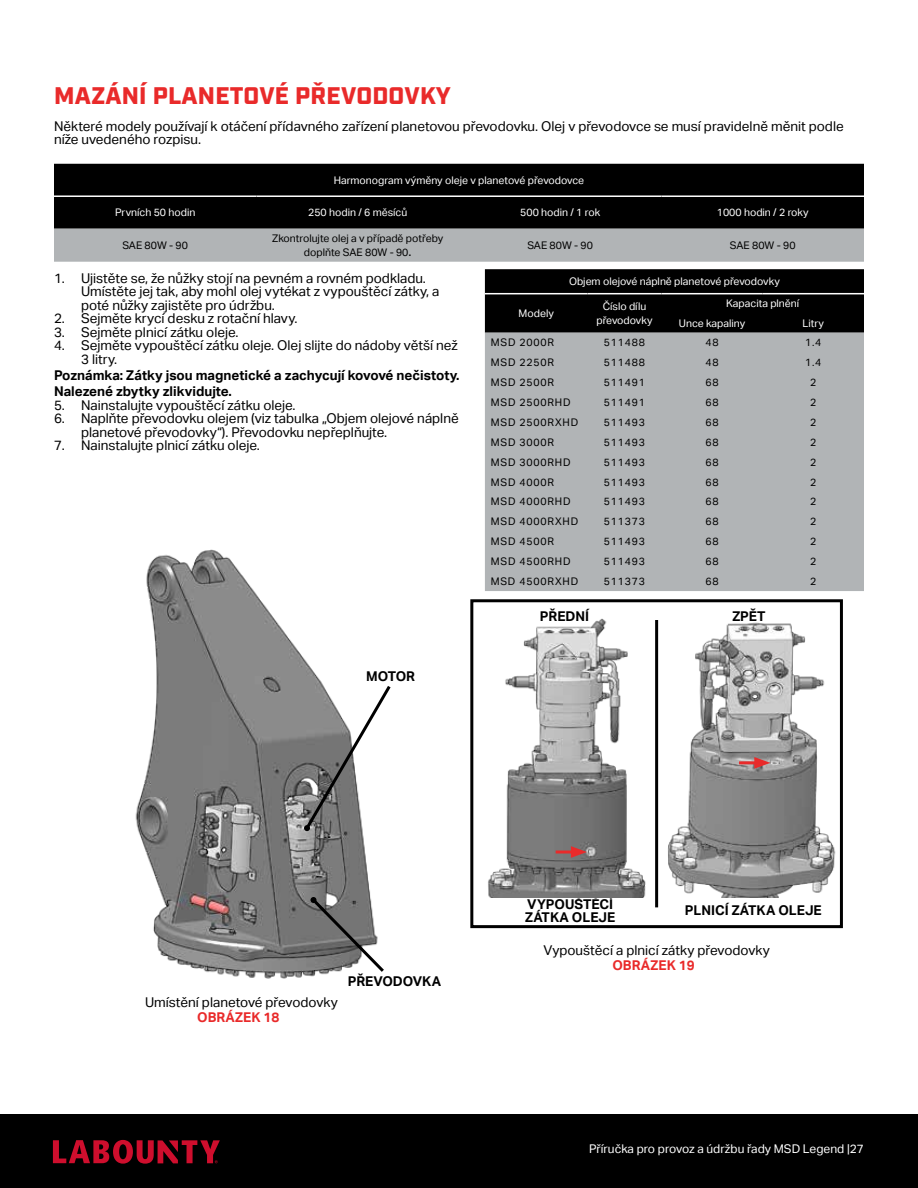
<style>
.page{position:relative;width:918px;height:1188px;background:#fff}
.page>*{position:absolute;margin:0;border:0;box-sizing:border-box;transform-origin:0 0}
.t1{font:900 24px "Industry";letter-spacing:.01em;color:#e92a2a}
.t2{font:13.5px/13.5px "Aktiv Grotesk";color:#000}
.t3{font:700 13.5px/16.2px "Aktiv Grotesk";color:#000}
.t4{font:700 13.5px "Aktiv Grotesk";color:#e92a2a}
.t5{font:12px "Aktiv Grotesk";color:#fff}
.t6{font:10.5px "Aktiv Grotesk";letter-spacing:.075em;color:#000}
.t7{font:10.5px/13.5px "Aktiv Grotesk";color:#fff;text-align:center}
.t8{font:10.5px/13.5px "Aktiv Grotesk";color:#000;text-align:center}
.s1{font-size:13.5px}
</style>
<div class="page">
<div style="left:0;top:1114px;width:918px;height:74px;background:#000"></div>
<svg style="left:53px;top:1140px;width:167px;height:24px"></svg>
<div style="left:54px;top:164px;width:810px;height:65px;background:#000"></div>
<div style="left:54px;top:229px;width:810px;height:33px;background:#b1b4b6"></div>
<hr style="left:54px;top:195px;width:202px;height:2px;background:#fff">
<hr style="left:256px;top:195px;width:203px;height:2px;background:#fff">
<hr style="left:459px;top:195px;width:203px;height:2px;background:#fff">
<hr style="left:662px;top:195px;width:202px;height:2px;background:#fff">
<img style="left:135px;top:549px;width:236px;height:430px">
<svg style="left:303px;top:683px;width:88px;height:149px"></svg>
<svg style="left:309px;top:896px;width:75px;height:79px"></svg>
<div style="left:470px;top:599px;width:373px;height:329px;border:3px solid #000"></div>
<hr style="left:655px;top:620px;width:3px;height:287px;background:#000">
<img style="left:470px;top:617px;width:176px;height:280px">
<hr style="left:556px;top:851px;width:21px;height:3px;background:#e92a2a">
<svg style="left:571px;top:846px;width:16px;height:12px"></svg>
<img style="left:658px;top:618px;width:185px;height:279px">
<hr style="left:739px;top:761px;width:21px;height:3px;background:#e92a2a">
<svg style="left:754px;top:757px;width:16px;height:12px"></svg>
<div style="left:485px;top:269px;width:379px;height:64px;background:#000"></div>
<div style="left:485px;top:333px;width:379px;height:258px;background:#b1b4b6"></div>
<hr style="left:485px;top:293px;width:103px;height:1px;background:#fff">
<hr style="left:588px;top:293px;width:73px;height:1px;background:#fff">
<hr style="left:662px;top:293px;width:101px;height:1px;background:#fff">
<hr style="left:763px;top:293px;width:101px;height:1px;background:#fff">
<h1 class="t1" style="left:54px;top:81px;width:398px">MAZÁNÍ PLANETOVÉ PŘEVODOVKY</h1>
<p class="t2" style="left:54px;top:119px;width:791px">Některé modely používají k otáčení přídavného zařízení planetovou převodovku. Olej v převodovce se musí pravidelně měnit podle níže uvedeného rozpisu.</p>
<p class="t7" style="left:334px;top:173px;width:252px">Harmonogram výměny oleje v planetové převodovce</p>
<p class="t7" style="left:115px;top:206px;width:82px">Prvních 50 hodin</p>
<p class="t7" style="left:308px;top:206px;width:101px">250 hodin / 6 měsíců</p>
<p class="t7" style="left:520px;top:206px;width:81px">500 hodin / 1 rok</p>
<p class="t7" style="left:717px;top:206px;width:93px">1000 hodin / 2 roky</p>
<p class="t6" style="left:122px;top:239px;width:67px">SAE 80W - 90</p>
<p class="t8" style="left:272px;top:232px;width:173px">Zkontrolujte olej a v případě potřeby doplňte SAE 80W - 90<span class="s1">.</span></p>
<p class="t6" style="left:527px;top:239px;width:67px">SAE 80W - 90</p>
<p class="t6" style="left:730px;top:239px;width:67px">SAE 80W - 90</p>
<p class="t2" style="left:81px;top:271px;width:360px;text-indent:-27px">1. Ujistěte se, že nůžky stojí na pevném a rovném podkladu.<br>Umístěte jej tak, aby mohl olej vytékat z vypouštěcí zátky, a poté nůžky zajistěte pro údržbu.</p>
<p class="t2" style="left:54px;top:312px;width:245px">2. Sejměte krycí desku z rotační hlavy.</p>
<p class="t2" style="left:54px;top:325px;width:186px">3. Sejměte plnicí zátku oleje.</p>
<p class="t2" style="left:81px;top:339px;width:378px;text-indent:-27px">4. Sejměte vypouštěcí zátku oleje. Olej slijte do nádoby větší než<br>3 litry.</p>
<p class="t3" style="left:54px;top:367px;width:407px">Poznámka: Zátky jsou magnetické a zachycují kovové nečistoty.<br>Nalezené zbytky zlikvidujte.</p>
<p class="t2" style="left:54px;top:398px;width:243px">5. Nainstalujte vypouštěcí zátku oleje.</p>
<p class="t2" style="left:81px;top:412px;width:379px;text-indent:-27px">6. Naplňte převodovku olejem (viz tabulka „Objem olejové náplně planetové převodovky“). Převodovku nepřeplňujte.</p>
<p class="t2" style="left:54px;top:439px;width:207px">7. Nainstalujte plnicí zátku oleje.</p>
<p class="t7" style="left:569px;top:275px;width:212px">Objem olejové náplně planetové převodovky</p>
<p class="t7" style="left:519px;top:307px;width:37px">Modely</p>
<p class="t7" style="left:596px;top:300px;width:58px">Číslo dílu převodovky</p>
<p class="t7" style="left:679px;top:294px;width:122px;line-height:19.5px;text-align:left;text-indent:47px">Kapacita plnění<br>Unce kapaliny</p>
<p class="t7" style="left:803px;top:316px;width:23px">Litry</p>
<p class="t6" style="left:491px;top:337px;width:65px">MSD 2000R</p>
<p class="t6" style="left:604px;top:337px;width:43px">511488</p>
<p class="t6" style="left:705px;top:337px;width:15px">48</p>
<p class="t6" style="left:805px;top:337px;width:18px">1.4</p>
<p class="t6" style="left:491px;top:356px;width:65px">MSD 2250R</p>
<p class="t6" style="left:604px;top:356px;width:43px">511488</p>
<p class="t6" style="left:705px;top:356px;width:15px">48</p>
<p class="t6" style="left:805px;top:356px;width:18px">1.4</p>
<p class="t6" style="left:491px;top:376px;width:65px">MSD 2500R</p>
<p class="t6" style="left:604px;top:376px;width:43px">511491</p>
<p class="t6" style="left:705px;top:376px;width:15px">68</p>
<p class="t6" style="left:810px;top:376px;width:8px">2</p>
<p class="t6" style="left:491px;top:396px;width:81px">MSD 2500RHD</p>
<p class="t6" style="left:604px;top:396px;width:43px">511491</p>
<p class="t6" style="left:705px;top:396px;width:15px">68</p>
<p class="t6" style="left:810px;top:396px;width:8px">2</p>
<p class="t6" style="left:491px;top:416px;width:89px">MSD 2500RXHD</p>
<p class="t6" style="left:604px;top:416px;width:43px">511493</p>
<p class="t6" style="left:705px;top:416px;width:15px">68</p>
<p class="t6" style="left:810px;top:416px;width:8px">2</p>
<p class="t6" style="left:491px;top:436px;width:65px">MSD 3000R</p>
<p class="t6" style="left:604px;top:436px;width:43px">511493</p>
<p class="t6" style="left:705px;top:436px;width:15px">68</p>
<p class="t6" style="left:810px;top:436px;width:8px">2</p>
<p class="t6" style="left:491px;top:456px;width:81px">MSD 3000RHD</p>
<p class="t6" style="left:604px;top:456px;width:43px">511493</p>
<p class="t6" style="left:705px;top:456px;width:15px">68</p>
<p class="t6" style="left:810px;top:456px;width:8px">2</p>
<p class="t6" style="left:491px;top:476px;width:65px">MSD 4000R</p>
<p class="t6" style="left:604px;top:476px;width:43px">511493</p>
<p class="t6" style="left:705px;top:476px;width:15px">68</p>
<p class="t6" style="left:810px;top:476px;width:8px">2</p>
<p class="t6" style="left:491px;top:496px;width:81px">MSD 4000RHD</p>
<p class="t6" style="left:604px;top:496px;width:43px">511493</p>
<p class="t6" style="left:705px;top:496px;width:15px">68</p>
<p class="t6" style="left:810px;top:496px;width:8px">2</p>
<p class="t6" style="left:491px;top:516px;width:89px">MSD 4000RXHD</p>
<p class="t6" style="left:604px;top:516px;width:43px">511373</p>
<p class="t6" style="left:705px;top:516px;width:15px">68</p>
<p class="t6" style="left:810px;top:516px;width:8px">2</p>
<p class="t6" style="left:491px;top:535px;width:65px">MSD 4500R</p>
<p class="t6" style="left:604px;top:535px;width:43px">511493</p>
<p class="t6" style="left:705px;top:535px;width:15px">68</p>
<p class="t6" style="left:810px;top:535px;width:8px">2</p>
<p class="t6" style="left:491px;top:555px;width:81px">MSD 4500RHD</p>
<p class="t6" style="left:604px;top:555px;width:43px">511493</p>
<p class="t6" style="left:705px;top:555px;width:15px">68</p>
<p class="t6" style="left:810px;top:555px;width:8px">2</p>
<p class="t6" style="left:491px;top:575px;width:89px">MSD 4500RXHD</p>
<p class="t6" style="left:604px;top:575px;width:43px">511373</p>
<p class="t6" style="left:705px;top:575px;width:15px">68</p>
<p class="t6" style="left:810px;top:575px;width:8px">2</p>
<p class="t3" style="left:366px;top:669px;width:49px">MOTOR</p>
<p class="t3" style="left:540px;top:608px;width:51px">PŘEDNÍ</p>
<p class="t3" style="left:732px;top:608px;width:35px">ZPĚT</p>
<p class="t2" style="left:145px;top:995px;width:194px">Umístění planetové převodovky</p>
<p class="t4" style="left:197px;top:1009px;width:84px">Obrázek 18</p>
<p class="t3" style="left:348px;top:973px;width:95px">PŘEVODOVKA</p>
<p class="t3" style="left:525px;top:897px;width:92px;line-height:13.5px">VYPOUŠTĚCÍ<br>ZÁTKA OLEJE</p>
<p class="t2" style="left:544px;top:943px;width:228px">Vypouštěcí a plnicí zátky převodovky</p>
<p class="t4" style="left:612px;top:957px;width:84px">Obrázek 19</p>
<p class="t3" style="left:685px;top:902px;width:138px">PLNICÍ ZÁTKA OLEJE</p>
<p class="t5" style="left:589px;top:1142px;width:276px">Příručka pro provoz a údržbu řady MSD Legend |27</p>
</div>
